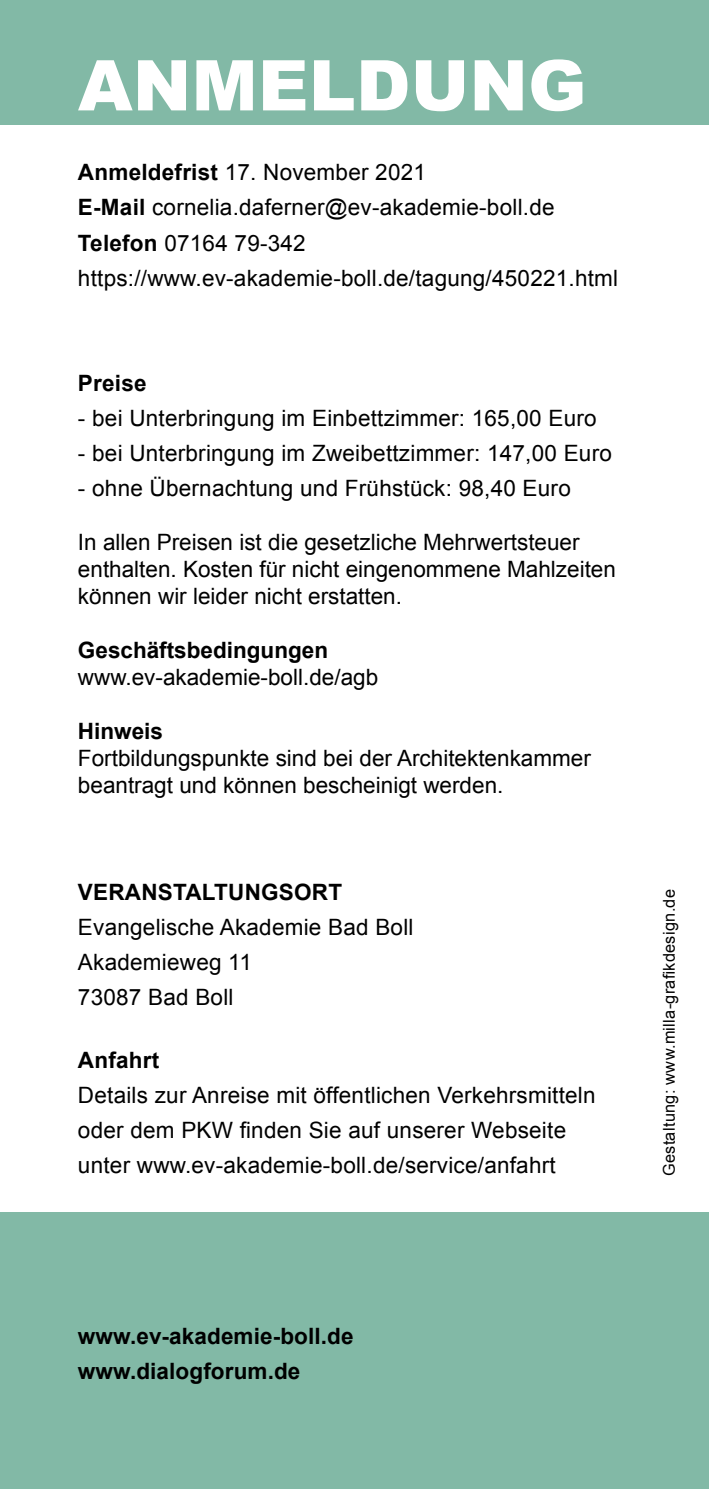
<style>
.page{position:relative;width:709px;height:1489px;background:#fff}
.page>*{position:absolute;margin:0;border:0;box-sizing:border-box;transform-origin:0 0}
.t1{font:900 70px "Arial";letter-spacing:.005em;color:#fff}
.t2{font:22.5px/35px "Arial";letter-spacing:.01em;color:#000}
.t3{font:700 22.5px/35px "Arial";letter-spacing:.005em;color:#000}
.t4{font:16.25px "Arial";letter-spacing:.02em;color:#000}
.s1{font-weight:700}
</style>
<div class="page">
<div style="left:0;top:1211px;width:709px;height:277px;background:#82b9a6"></div>
<div style="left:0;top:0;width:709px;height:124px;background:#82b9a6"></div>
<h1 class="t1" style="left:78px;top:35px;width:510px">ANMELDUNG</h1>
<p class="t2" style="left:78px;top:155px;width:542px"><span class="s1">Anmeldefrist</span> 17. November 2021<br><span class="s1">E-Mail</span> cornelia.daferner@ev-akademie-boll.de <span class="s1">Telefon</span> 07164 79-342 https://www.ev-akademie-boll.de/tagung/450221.html</p>
<p class="t3" style="left:78px;top:366px;width:70px">Preise</p>
<p class="t2" style="left:78px;top:400px;width:520px">- bei Unterbringung im Einbettzimmer: 165,00 Euro</p>
<p class="t2" style="left:78px;top:435px;width:535px">- bei Unterbringung im Zweibettzimmer: 147,00 Euro</p>
<p class="t2" style="left:78px;top:470px;width:494px">- ohne Übernachtung und Frühstück: 98,40 Euro</p>
<p class="t2" style="left:78px;top:528px;width:539px;line-height:27px">In allen Preisen ist die gesetzliche Mehrwertsteuer enthalten. Kosten für nicht eingenommene Mahlzeiten können wir leider nicht erstatten.</p>
<p class="t3" style="left:78px;top:633px;width:252px">Geschäftsbedingungen</p>
<p class="t2" style="left:78px;top:659px;width:302px">www.ev-akademie-boll.de/agb</p>
<p class="t3" style="left:78px;top:714px;width:87px">Hinweis</p>
<p class="t2" style="left:78px;top:744px;width:514px;line-height:27px">Fortbildungspunkte sind bei der Architektenkammer beantragt und können bescheinigt werden.</p>
<p class="t3" style="left:78px;top:875px;width:265px">VERANSTALTUNGSORT</p>
<p class="t2" style="left:78px;top:910px;width:337px">Evangelische Akademie Bad Boll<br>Akademieweg 11<br>73087 Bad Boll</p>
<p class="t3" style="left:78px;top:1042px;width:83px">Anfahrt</p>
<p class="t2" style="left:78px;top:1077px;width:519px">Details zur Anreise mit öffentlichen Verkehrsmitteln oder dem PKW finden Sie auf unserer Webseite unter www.ev-akademie-boll.de/service/anfahrt</p>
<p class="t4" style="left:658px;top:1176px;width:288px;rotate:-90deg">Gestaltung: www.milla-grafikdesign.de</p>
<p class="t3" style="left:78px;top:1319px;width:277px">www.ev-akademie-boll.de www.dialogforum.de</p>
</div>
